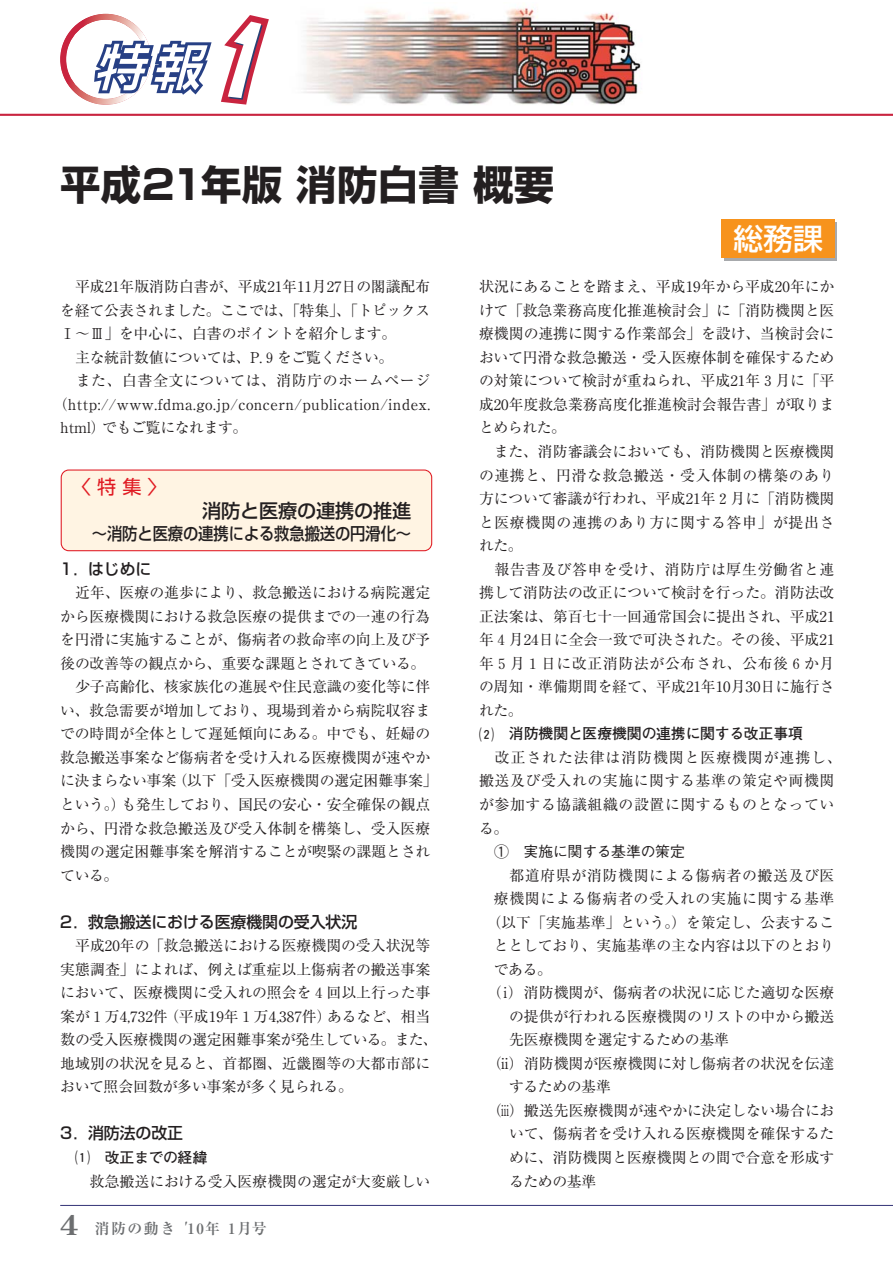
<style>
.page{position:relative;width:893px;height:1263px;background:#fff}
.page>*{position:absolute;margin:0;border:0;box-sizing:border-box;transform-origin:0 0}
.t1{font:700 40.35px "Shin Go";letter-spacing:.01em;color:#231f20}
.t2{font:500 29.7px "Shin Go";color:#fff}
.t3{font:500 19.2px "Shin Go";letter-spacing:-.01em;color:#231f20}
.t4{font:19.2px "Shin Go";color:#e01a22}
.t5{font:500 16.95px "Shin Go";letter-spacing:-.005em;color:#231f20;scale:.9 1}
.t6{font:500 15.9px "Shin Go";letter-spacing:-.01em;color:#231f20}
.t7{font:14.85px/23.5px "Ryumin";color:#231f20;text-align:justify}
.t8{font:14.85px "Ryumin";letter-spacing:-.03em;color:#231f20}
.t9{font:14.85px/23.5px "Ryumin";letter-spacing:.045em;color:#231f20}
.t10{font:14.85px "Ryumin";letter-spacing:.03em;color:#231f20}
.t11{font:700 14.85px "Futo Go B101";letter-spacing:-.005em;color:#231f20}
.t12{font:14.85px "Ryumin";letter-spacing:.035em;color:#231f20}
.t13{font:700 14.85px "Ryumin";letter-spacing:.1em;color:#6c6e70}
.t14{font:500 14.85px "Gothic BBB";letter-spacing:-.005em;color:#231f20}
.s1{font-family:"Ftg Hround";font-weight:400}
.s2{font-family:"Century Old Style";font-size:27.6px}
.s3{font-style:italic}
</style>
<div class="page">
<div style="left:61px;top:470px;width:371px;height:81px;background:#fff4e3"></div>
<hr style="left:60px;top:1205px;width:832px;height:1px;background:#333376">
<img style="left:303px;top:8px;width:338px;height:97px">
<svg style="left:221px;top:15px;width:48px;height:90px"></svg>
<svg style="left:60px;top:14px;width:152px;height:91px"></svg>
<hr style="left:0;top:114px;width:892px;height:2px;background:#c9243f">
<svg style="left:724px;top:222px;width:112px;height:38px"></svg>
<div style="left:721px;top:220px;width:113px;height:38px;background:#f7931d"></div>
<h1 class="t1" style="left:60px;top:169px;width:495px">平成21年版消防白書概要</h1>
<h2 class="t2" style="left:733px;top:228px;width:91px">総務課</h2>
<p class="t7" style="left:75px;top:277px;width:357px">平成21年版消防白書が、平成21年11月27日の閣議配布</p>
<p class="t8" style="left:60px;top:305px;width:371px">を経て公表されました。ここでは、「特集」、「トピックス</p>
<p class="t8" style="left:60px;top:329px;width:337px">Ⅰ～Ⅲ」を中心に、白書のポイントを紹介します。</p>
<p class="t8" style="left:75px;top:352px;width:320px">主な統計数値については、P.９をご覧ください。</p>
<p class="t12" style="left:76px;top:376px;width:356px">また、白書全文については、消防庁のホームページ</p>
<p class="t10" style="left:53px;top:399px;width:379px">（http://www.fdma.go.jp/concern/publication/index.</p>
<p class="t8" style="left:60px;top:423px;width:189px">html）でもご覧になれます。</p>
<p class="t4" style="left:72px;top:479px;width:96px">〈特集〉</p>
<p class="t3" style="left:202px;top:504px;width:211px">消防と医療の連携の推進</p>
<p class="t5" style="left:92px;top:528px;width:356px">～消防と医療の連携による救急搬送の円滑化～</p>
<p class="t6" style="left:60px;top:563px;width:93px">1．はじめに</p>
<p class="t7" style="left:75px;top:583px;width:356px">近年、医療の進歩により、救急搬送における病院選定</p>
<p class="t7" style="left:60px;top:606px;width:371px">から医療機関における救急医療の提供までの一連の行為</p>
<p class="t7" style="left:60px;top:630px;width:371px">を円滑に実施することが、傷病者の救命率の向上及び予</p>
<p class="t8" style="left:60px;top:658px;width:367px">後の改善等の観点から、重要な課題とされてきている。</p>
<p class="t7" style="left:75px;top:677px;width:357px">少子高齢化、核家族化の進展や住民意識の変化等に伴</p>
<p class="t7" style="left:60px;top:701px;width:371px">い、救急需要が増加しており、現場到着から病院収容ま</p>
<p class="t7" style="left:60px;top:724px;width:371px">での時間が全体として遅延傾向にある。中でも、妊婦の</p>
<p class="t7" style="left:60px;top:748px;width:371px">救急搬送事案など傷病者を受け入れる医療機関が速やか</p>
<p class="t7" style="left:60px;top:771px;width:379px">に決まらない事案（以下「受入医療機関の選定困難事案」</p>
<p class="t7" style="left:60px;top:795px;width:371px">という。）も発生しており、国民の安心・安全確保の観点</p>
<p class="t7" style="left:60px;top:818px;width:371px">から、円滑な救急搬送及び受入体制を構築し、受入医療</p>
<p class="t7" style="left:60px;top:842px;width:371px">機関の選定困難事案を解消することが喫緊の課題とされ</p>
<p class="t7" style="left:60px;top:865px;width:60px">ている。</p>
<p class="t6" style="left:60px;top:916px;width:298px">2．救急搬送における医療機関の受入状況</p>
<p class="t7" style="left:60px;top:936px;width:379px;text-align:left;text-indent:15px">平成20年の「救急搬送における医療機関の受入状況等実態調査」によれば、例えば重症以上傷病者の搬送事案において、医療機関に受入れの照会を４回以上行った事案が１万4,732件（平成19年１万4,387件）あるなど、相当数の受入医療機関の選定困難事案が発生している。また、地域別の状況を見ると、首都圏、近畿圏等の大都市部において照会回数が多い事案が多く見られる。</p>
<p class="t6" style="left:60px;top:1127px;width:124px">3．消防法の改正</p>
<p class="t11" style="left:75px;top:1152px;width:134px"><span class="s1">a</span> 改正までの経緯</p>
<p class="t7" style="left:90px;top:1171px;width:342px">救急搬送における受入医療機関の選定が大変厳しい</p>
<p class="t13" style="left:60px;top:1223px;width:208px"><span class="s2">4</span> 消防の動き <span class="s3">'</span>10年 1月号</p>
<p class="t7" style="left:479px;top:277px;width:357px">状況にあることを踏まえ、平成19年から平成20年にかけて「救急業務高度化推進検討会」に「消防機関と医療機関の連携に関する作業部会」を設け、当検討会において円滑な救急搬送・受入医療体制を確保するための対策について検討が重ねられ、平成21年３月に「平成20年度救急業務高度化推進検討会報告書」が取りまとめられた。</p>
<p class="t7" style="left:479px;top:442px;width:357px;text-indent:15px">また、消防審議会においても、消防機関と医療機関の連携と、円滑な救急搬送・受入体制の構築のあり方について審議が行われ、平成21年２月に「消防機関と医療機関の連携のあり方に関する答申」が提出された。</p>
<p class="t7" style="left:479px;top:559px;width:357px;text-indent:16px">報告書及び答申を受け、消防庁は厚生労働省と連携して消防法の改正について検討を行った。消防法改正法案は、第百七十一回通常国会に提出され、平成21年４月24日に全会一致で可決された。その後、平成21年５月１日に改正消防法が公布され、公布後６か月の周知・準備期間を経て、平成21年10月30日に施行された。</p>
<p class="t11" style="left:479px;top:728px;width:325px"><span class="s1">s</span> 消防機関と医療機関の連携に関する改正事項</p>
<p class="t9" style="left:479px;top:748px;width:364px;text-indent:16px">改正された法律は消防機関と医療機関が連携し、搬送及び受入れの実施に関する基準の策定や両機関が参加する協議組織の設置に関するものとなっている。</p>
<p class="t14" style="left:494px;top:846px;width:192px">①　実施に関する基準の策定</p>
<p class="t9" style="left:509px;top:865px;width:326px">都道府県が消防機関による傷病者の搬送及び医</p>
<p class="t9" style="left:494px;top:889px;width:342px">療機関による傷病者の受入れの実施に関する基準</p>
<p class="t7" style="left:486px;top:912px;width:349px">（以下「実施基準」という。）を策定し、公表するこ</p>
<p class="t7" style="left:494px;top:936px;width:342px">ととしており、実施基準の主な内容は以下のとおり</p>
<p class="t7" style="left:494px;top:959px;width:60px">である。</p>
<p class="t7" style="left:486px;top:983px;width:349px">（i）消防機関が、傷病者の状況に応じた適切な医療</p>
<p class="t7" style="left:509px;top:1006px;width:327px">の提供が行われる医療機関のリストの中から搬送</p>
<p class="t7" style="left:509px;top:1030px;width:221px">先医療機関を選定するための基準</p>
<p class="t7" style="left:486px;top:1054px;width:349px">（ii）消防機関が医療機関に対し傷病者の状況を伝達</p>
<p class="t8" style="left:509px;top:1082px;width:103px">するための基準</p>
<p class="t7" style="left:486px;top:1101px;width:349px">（iii）搬送先医療機関が速やかに決定しない場合にお</p>
<p class="t7" style="left:509px;top:1124px;width:327px">いて、傷病者を受け入れる医療機関を確保するた</p>
<p class="t7" style="left:509px;top:1148px;width:327px">めに、消防機関と医療機関との間で合意を形成す</p>
<p class="t7" style="left:509px;top:1171px;width:89px">るための基準</p>
</div>
